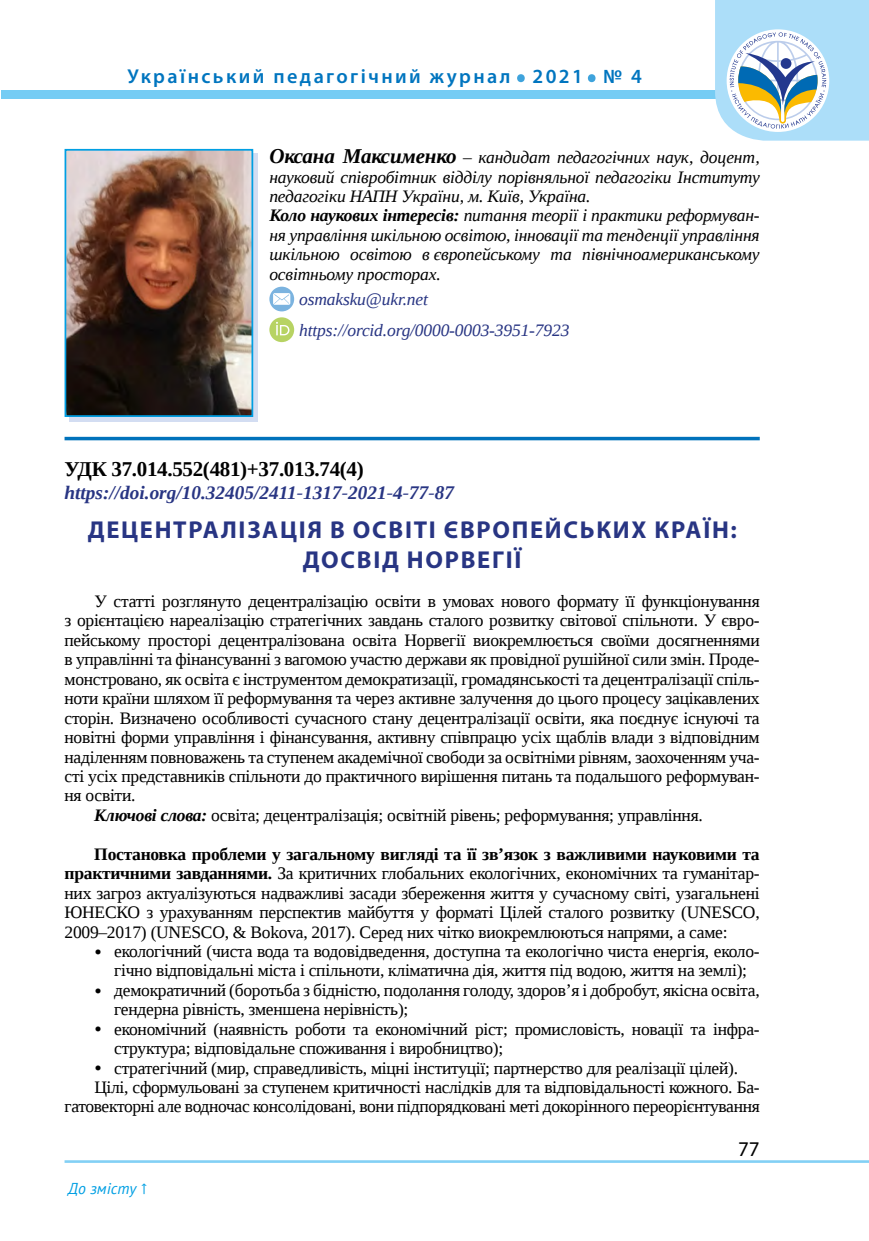
<style>
.page{position:relative;width:869px;height:1241px;background:#fff}
.page>*{position:absolute;margin:0;border:0;box-sizing:border-box;transform-origin:0 0}
.t1{font:600 50.4px "Myriad Pro";color:#3ea3dc}
.t2{font:700 24.5px/29.4px "Myriad Pro";letter-spacing:.07em;color:#283583;text-align:center}
.t3{font:700 21px "Liberation Serif";letter-spacing:-.015em;color:#000}
.t4{font:21px "Myriad Pro";color:#000}
.t5{font:600 20.12px "Myriad Pro";letter-spacing:.12em;color:#0075bf}
.t6{font:italic 700 19.25px "Liberation Serif";color:#283583}
.t7{font:17.5px/19.4px "Liberation Serif";letter-spacing:-.015em;color:#000}
.t8{font:italic 17.5px/19.4px "Liberation Serif";letter-spacing:-.01em;color:#000}
.t9{font:italic 17.5px/30.6px "Liberation Serif";letter-spacing:-.01em;color:#283583}
.t10{font:italic 15.75px "PT Sans";color:#009fe3}
.s1{font-weight:700;font-size:21px}
.s2{font-weight:700}
.s3{font-weight:700;font-style:italic}
.s4{font-size:21px}
</style>
<div class="page">
<hr style="left:64px;top:1159px;width:804px;height:3px;background:#83d0f5">
<div style="left:1px;top:90px;width:867px;height:8px;background:#75ccf4"></div>
<svg style="left:714px;top:0;width:154px;height:141px"></svg>
<div style="left:69px;top:154px;width:189px;height:268px;background:#d3ddf2"></div>
<img style="left:67px;top:152px;width:183px;height:262px">
<div style="left:64px;top:149px;width:189px;height:268px;border:2px solid #009fe3"></div>
<svg style="left:269px;top:286px;width:25px;height:25px"></svg>
<svg style="left:269px;top:317px;width:25px;height:25px"></svg>
<svg style="left:276px;top:322px;width:13px;height:13px"></svg>
<hr style="left:64px;top:437px;width:695px;height:3px;background:#0072bb">
<p class="t5" style="left:127px;top:64px;width:384px">Український педагогічний журнал</p>
<h1 class="t1" style="left:514px;top:33px;width:13px">.</h1>
<p class="t5" style="left:532px;top:64px;width:52px">2021</p>
<h1 class="t1" style="left:585px;top:33px;width:13px">.</h1>
<p class="t5" style="left:603px;top:64px;width:40px">№ 4</p>
<p class="t8" style="left:269px;top:147px;width:491px"><span class="s1">Оксана Максименко</span> – кандидат педагогічних наук, доцент, науковий співробітник відділу порівняльної педагогіки Інституту педагогіки НАПН України, м. Київ, Україна.<br><span class="s2">Коло наукових інтересів:</span> питання теорії і практики реформуван&shy;ня управління шкільною освітою, інновації та тенденції управління шкільною освітою в європейському та північноамериканському освітньому просторах.</p>
<p class="t9" style="left:299px;top:284px;width:271px">osmaksku@ukr.net https://orcid.org/0000-0003-3951-7923</p>
<p class="t3" style="left:64px;top:454px;width:300px">УДК 37.014.552(481)+37.013.74(4)</p>
<p class="t6" style="left:64px;top:480px;width:391px">https://doi.org/10.32405/2411-1317-2021-4-77-87</p>
<h2 class="t2" style="left:88px;top:514px;width:650px">ДЕЦЕНТРАЛІЗАЦІЯ В ОСВІТІ ЄВРОПЕЙСЬКИХ КРАЇН:<br>ДОСВІД НОРВЕГІЇ</h2>
<p class="t7" style="left:94px;top:591px;width:666px">У статті розглянуто децентралізацію освіти в умовах нового формату її функціонування</p>
<p class="t7" style="left:64px;top:610px;width:696px">з орієнтацією нареалізацію стратегічних завдань сталого розвитку світової спільноти. У євро-</p>
<p class="t7" style="left:64px;top:630px;width:696px">пейському просторі децентралізована освіта Норвегії виокремлюється своїми досягненнями</p>
<p class="t7" style="left:64px;top:649px;width:696px">в управлінні та фінансуванні з вагомою участю держави як провідної рушійної сили змін. Проде-</p>
<p class="t7" style="left:64px;top:669px;width:696px">монстровано, як освіта є інструментом демократизації, громадянськості та децентралізації спіль-</p>
<p class="t7" style="left:64px;top:688px;width:696px">ноти країни шляхом її реформування та через активне залучення до цього процесу зацікавлених</p>
<p class="t7" style="left:64px;top:708px;width:696px">сторін. Визначено особливості сучасного стану децентралізації освіти, яка поєднує існуючі та</p>
<p class="t7" style="left:64px;top:727px;width:696px">новітні форми управління і фінансування, активну співпрацю усіх щаблів влади з відповідним</p>
<p class="t7" style="left:64px;top:746px;width:696px">наділенням повноважень та ступенем академічної свободи за освітніми рівням, заохоченням уча-</p>
<p class="t7" style="left:64px;top:766px;width:696px">сті усіх представників спільноти до практичного вирішення питань та подальшого реформуван-</p>
<p class="t7" style="left:64px;top:785px;width:72px">ня освіти.</p>
<p class="t7" style="left:94px;top:805px;width:609px"><span class="s3">Ключові слова:</span> освіта; децентралізація; освітній рівень; реформування; управління.</p>
<p class="t7" style="left:64px;top:844px;width:696px;text-align:justify;text-indent:30px"><span class="s2">Постановка проблеми у загальному вигляді та її зв’язок з важливими науковими та практичними завданнями.</span> За критичних глобальних екологічних, економічних та гуманітар&shy;них загроз актуалізуються надважливі засади збереження життя у сучасному світі, узагальнені ЮНЕСКО з урахуванням перспектив майбуття у форматі Цілей сталого розвитку (UNESCO, 2009–2017) (UNESCO, &amp; Bokova, 2017). Серед них чітко виокремлюються напрями, а саме:</p>
<p class="t7" style="left:94px;top:941px;width:666px;text-align:center"><span class="s4">•</span> екологічний (чиста вода та водовідведення, доступна та екологічно чиста енергія, еколо&shy;гічно відповідальні міста і спільноти, кліматична дія, життя під водою, життя на землі);</p>
<p class="t7" style="left:114px;top:980px;width:646px;text-indent:-20px"><span class="s4">•</span> демократичний (боротьба з бідністю, подолання голоду, здоров’я і добробут, якісна освіта, гендерна рівність, зменшена нерівність);</p>
<p class="t7" style="left:114px;top:1018px;width:646px;text-indent:-20px"><span class="s4">•</span> економічний (наявність роботи та економічний ріст; промисловість, новації та інфра&shy;структура; відповідальне споживання і виробництво);</p>
<p class="t7" style="left:94px;top:1057px;width:645px"><span class="s4">•</span> стратегічний (мир, справедливість, міцні інституції; партнерство для реалізації цілей).</p>
<p class="t7" style="left:94px;top:1077px;width:666px">Цілі, сформульовані за ступенем критичності наслідків для та відповідальності кожного. Ба-</p>
<p class="t7" style="left:64px;top:1096px;width:696px">гатовекторні але водночас консолідовані, вони підпорядковані меті докорінного переорієнтування</p>
<p class="t10" style="left:68px;top:1178px;width:81px">До змісту ↑</p>
<p class="t4" style="left:737px;top:1135px;width:23px">77</p>
</div>
